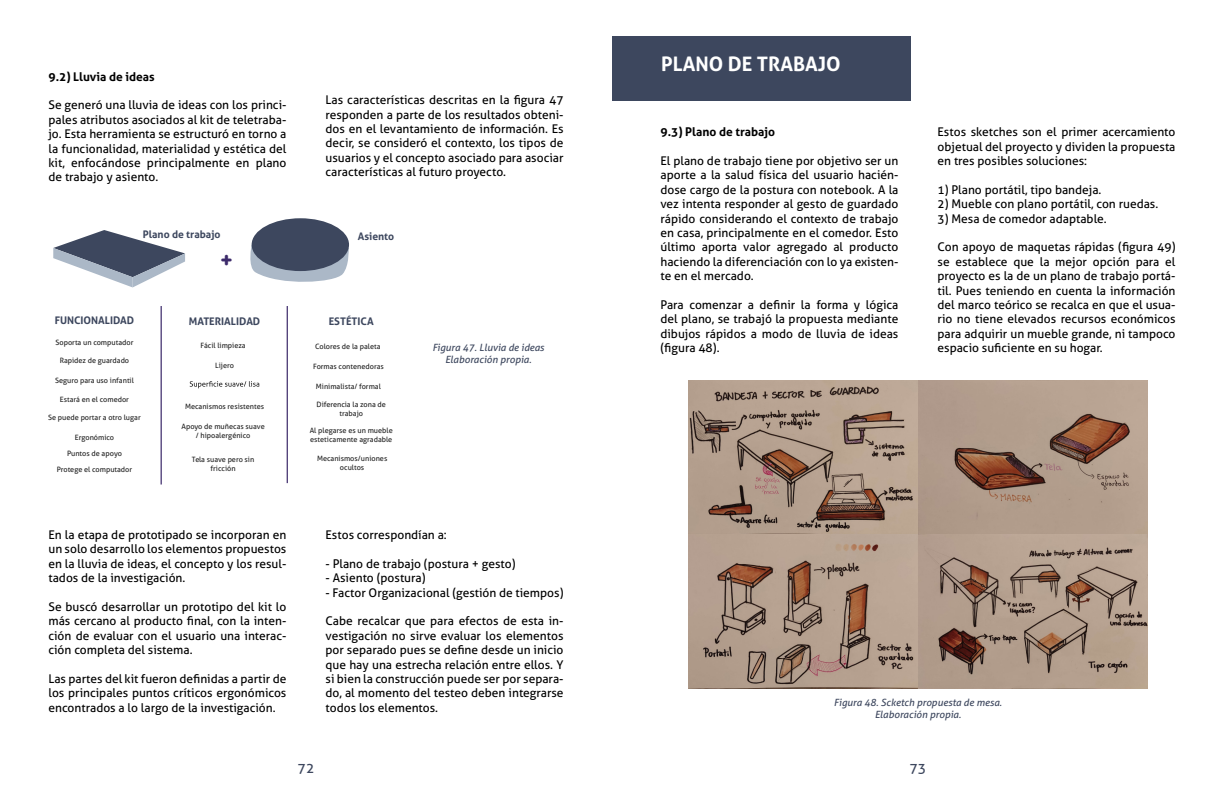
<style>
.page{position:relative;width:1224px;height:792px;background:#fff}
.page>*{position:absolute;margin:0;border:0;box-sizing:border-box;transform-origin:0 0}
.t1{font:21.4px "Jellee";color:#3d2b6b}
.t2{font:700 20px "Aller";color:#fff}
.t3{font:14px "Aller";color:#3d475e}
.t4{font:12px/14.4px "Aller";color:#000;text-align:justify}
.t5{font:700 12px "Aller";color:#000}
.t6{font:700 10.5px "Aller";color:#3d475e}
.t7{font:700 10.4px "Aller";color:#3d475e}
.t8{font:italic 10px/12px "Aller";color:#3d475e;text-align:center}
.t9{font:7.3px/8.8px "Aller";color:#212121;text-align:center}
</style>
<div class="page">
<svg style="left:250px;top:245px;width:99px;height:37px"></svg>
<svg style="left:190px;top:381px;width:69px;height:7px"></svg>
<hr style="left:161px;top:306px;width:1px;height:179px;background:#3d2b6b">
<hr style="left:287px;top:306px;width:1px;height:177px;background:#3d2b6b">
<svg style="left:53px;top:230px;width:132px;height:57px"></svg>
<div style="left:252px;top:218px;width:97px;height:53px;background:#3d475e;border-radius:50%"></div>
<div style="left:612px;top:36px;width:299px;height:64px;background:#3d475e"></div>
<img style="left:689px;top:380px;width:458px;height:309px">
<p class="t5" style="left:48px;top:69px;width:108px">9.2) Lluvia de ideas</p>
<p class="t4" style="left:48px;top:98px;width:240px">Se generó una lluvia de ideas con los princi&shy;pales atributos asociados al kit de teletraba&shy;jo. Esta herramienta se estructuró en torno a la funcionalidad, materialidad y estética del kit, enfocándose principalmente en plano de trabajo y asiento.</p>
<p class="t4" style="left:326px;top:93px;width:239px">Las características descritas en la figura 47 responden a parte de los resultados obteni&shy;dos en el levantamiento de información. Es decir, se consideró el contexto, los tipos de usuarios y el concepto asociado para asociar características al futuro proyecto.</p>
<p class="t7" style="left:143px;top:227px;width:79px">Plano de trabajo</p>
<p class="t7" style="left:358px;top:230px;width:38px">Asiento</p>
<h1 class="t1" style="left:220px;top:244px;width:14px">+</h1>
<p class="t6" style="left:55px;top:314px;width:81px">FUNCIONALIDAD</p>
<p class="t6" style="left:189px;top:315px;width:73px">MATERIALIDAD</p>
<p class="t6" style="left:329px;top:315px;width:47px">ESTÉTICA</p>
<p class="t9" style="left:55px;top:338px;width:79px">Soporta un computador</p>
<p class="t9" style="left:60px;top:356px;width:71px">Rapidez de guardado</p>
<p class="t9" style="left:55px;top:376px;width:80px">Seguro para uso infantil</p>
<p class="t9" style="left:60px;top:395px;width:71px">Estará en el comedor</p>
<p class="t9" style="left:48px;top:413px;width:94px">Se puede portar a otro lugar</p>
<p class="t9" style="left:67px;top:430px;width:56px;line-height:15.7px">Ergonómico<br>Puntos de apoyo</p>
<p class="t9" style="left:57px;top:465px;width:77px">Protege el computador</p>
<p class="t9" style="left:201px;top:341px;width:47px">Fácil limpieza</p>
<p class="t9" style="left:215px;top:361px;width:20px">Lijero</p>
<p class="t9" style="left:315px;top:342px;width:67px">Colores de la paleta</p>
<p class="t9" style="left:313px;top:362px;width:72px">Formas contenedoras</p>
<p class="t9" style="left:316px;top:382px;width:67px">Minimalista/ formal</p>
<p class="t9" style="left:317px;top:400px;width:71px">Diferencia la zona de trabajo</p>
<p class="t9" style="left:185px;top:402px;width:81px">Mecanismos resistentes</p>
<p class="t9" style="left:182px;top:422px;width:85px">Apoyo de muñecas suave / hipoalergénico</p>
<p class="t9" style="left:310px;top:426px;width:85px;text-align:left">Al plegarse es un mueble esteticamente agradable</p>
<p class="t9" style="left:192px;top:455px;width:64px">Tela suave pero sin fricción</p>
<p class="t9" style="left:317px;top:454px;width:72px">Mecanismos/uniones ocultos</p>
<p class="t8" style="left:432px;top:342px;width:113px">Figura 47. Lluvia de ideas<br>Elaboración propia.</p>
<p class="t4" style="left:48px;top:527px;width:239px">En la etapa de prototipado se incorporan en un solo desarrollo los elementos propuestos en la lluvia de ideas, el concepto y los resul&shy;tados de la investigación.</p>
<p class="t4" style="left:48px;top:599px;width:239px">Se buscó desarrollar un prototipo del kit lo más cercano al producto final, con la inten&shy;ción de evaluar con el usuario una interac&shy;ción completa del sistema.</p>
<p class="t4" style="left:48px;top:671px;width:239px">Las partes del kit fueron definidas a partir de los principales puntos críticos ergonómicos encontrados a lo largo de la investigación.</p>
<p class="t4" style="left:326px;top:527px;width:123px">Estos correspondían a:</p>
<p class="t4" style="left:326px;top:556px;width:191px">- Plano de trabajo (postura + gesto)</p>
<p class="t4" style="left:326px;top:571px;width:102px">- Asiento (postura)</p>
<p class="t4" style="left:326px;top:585px;width:239px">- Factor Organizacional (gestión de tiempos)</p>
<p class="t4" style="left:326px;top:614px;width:239px">Cabe recalcar que para efectos de esta in&shy;vestigación no sirve evaluar los elementos por separado pues se define desde un inicio que hay una estrecha relación entre ellos. Y si bien la construcción puede ser por separa&shy;do, al momento del testeo deben integrarse todos los elementos.</p>
<h2 class="t2" style="left:661px;top:52px;width:181px">PLANO DE TRABAJO</h2>
<p class="t5" style="left:660px;top:125px;width:116px">9.3) Plano de trabajo</p>
<p class="t4" style="left:660px;top:154px;width:239px">El plano de trabajo tiene por objetivo ser un aporte a la salud física del usuario hacién&shy;dose cargo de la postura con notebook. A la vez intenta responder al gesto de guardado rápido considerando el contexto de trabajo en casa, principalmente en el comedor. Esto último aporta valor agregado al producto haciendo la diferenciación con lo ya existen&shy;te en el mercado.</p>
<p class="t4" style="left:660px;top:298px;width:239px">Para comenzar a definir la forma y lógica del plano, se trabajó la propuesta mediante dibujos rápidos a modo de lluvia de ideas (figura 48).</p>
<p class="t4" style="left:938px;top:125px;width:239px">Estos sketches son el primer acercamiento objetual del proyecto y dividen la propuesta en tres posibles soluciones:</p>
<p class="t4" style="left:938px;top:182px;width:165px">1) Plano portátil, tipo bandeja.</p>
<p class="t4" style="left:938px;top:197px;width:222px">2) Mueble con plano portátil, con ruedas.</p>
<p class="t4" style="left:938px;top:211px;width:171px">3) Mesa de comedor adaptable.</p>
<p class="t4" style="left:938px;top:240px;width:239px">Con apoyo de maquetas rápidas (figura 49) se establece que la mejor opción para el proyecto es la de un plano de trabajo portá&shy;til. Pues teniendo en cuenta la información del marco teórico se recalca en que el usua&shy;rio no tiene elevados recursos económicos para adquirir un mueble grande, ni tampoco espacio suficiente en su hogar.</p>
<p class="t8" style="left:834px;top:697px;width:170px">Figura 48. Scketch propuesta de mesa.<br>Elaboración propia.</p>
<p class="t3" style="left:298px;top:759px;width:18px">72</p>
<p class="t3" style="left:910px;top:759px;width:18px">73</p>
</div>
